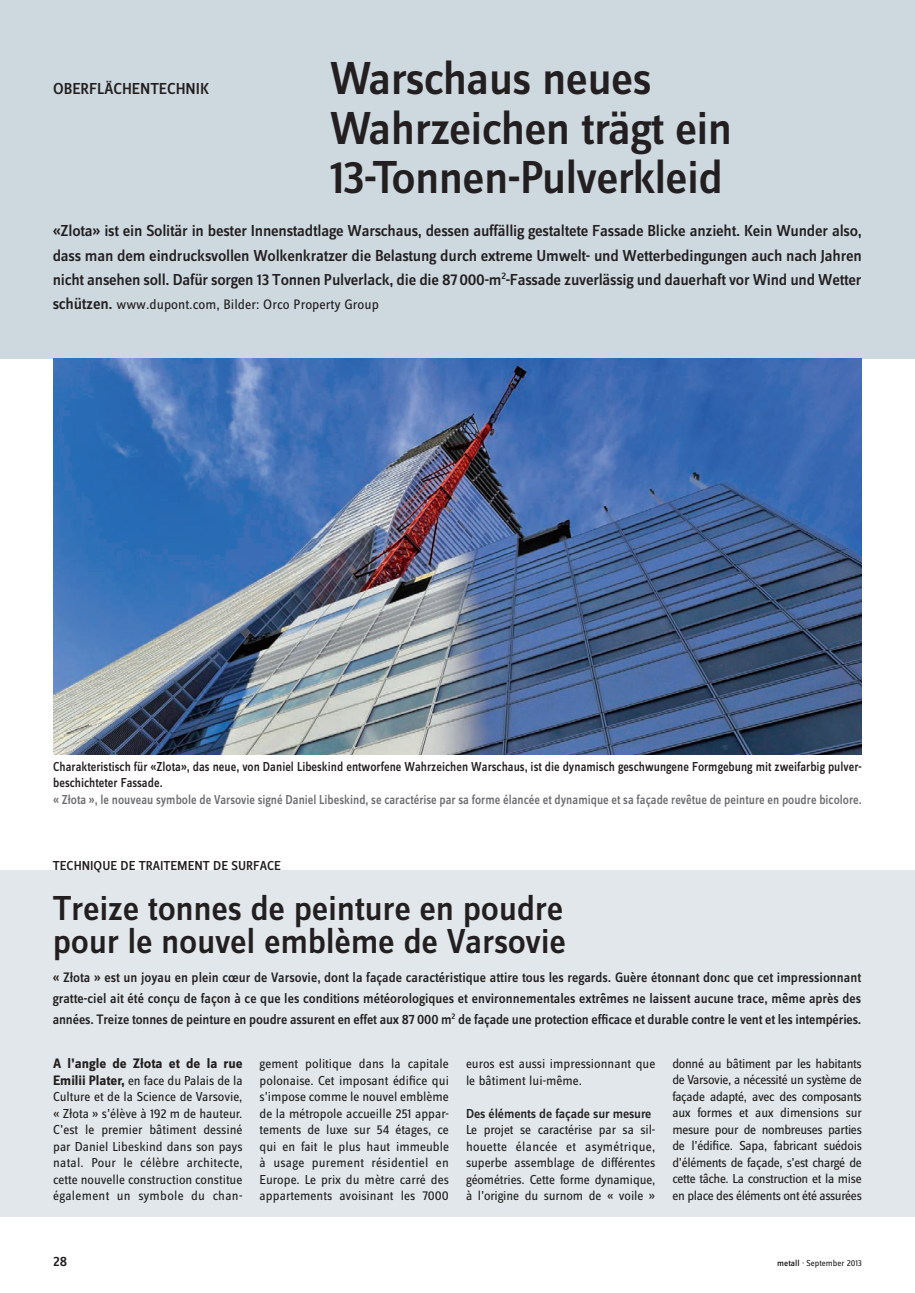
<style>
.page{position:relative;width:915px;height:1293px;background:#fff}
.page>*{position:absolute;margin:0;border:0;box-sizing:border-box;transform-origin:0 0}
.t1{font:500 48px "Zine Sans Dis";letter-spacing:-.015em;color:#231f20}
.FR_Titel_24_medium{font:500 36px "Zine Sans Dis";letter-spacing:-.01em;color:#231f20}
.DE_rubrik_11{font:500 16.5px/24px "Zine Sans Dis";letter-spacing:-.015em;color:#231f20;text-align:justify}
.FR_Lead_9_5_med{font:500 14.25px/21px "Zine Sans Dis";letter-spacing:-.01em;color:#231f20;text-align:justify;scale:.96 1}
.t2{font:14.25px "Zine Sans Dis";color:#231f20}
.FR_Grundtext_ohne_EZ{font:700 14.25px "Zine Sans Dis";color:#231f20}
.FR_Lead_9_5_med-2{font:500 14.25px "Zine Sans Dis";letter-spacing:-.01em;color:#231f20}
.FR_Grundtext_ohne_EZ-2{font:13.5px/16.5px "Zine Sans Dis";color:#231f20;text-align:justify}
.DE_Grundtext_ohne_EZ{font:500 13.5px/16.5px "Zine Sans Dis";color:#231f20;scale:.9 1}
.FR_Legende_9__medium{font:500 13.5px "Zine Sans Dis";color:#6c6d70;scale:.9 1}
.FR_rubrik_9__med{font:500 13.5px "Zine Sans Dis";color:#231f20}
.FR_Grundtext_ohne_EZ-3{font:500 13.5px "Zine Sans Dis";letter-spacing:-.01em;color:#231f20}
.t3{font:9px "Zine Sans Dis";color:#231f20}
.s1{font-weight:500;font-size:16.5px}
.s2{font-weight:700;font-size:14.25px}
.s3{font-weight:500}
</style>
<div class="page">
<div style="left:0;top:0;width:914px;height:358px;background:#cdd8df"></div>
<div style="left:0;top:870px;width:914px;height:346px;background:#e1e7ea"></div>
<img style="left:53px;top:358px;width:808px;height:396px">
<p class="DE_rubrik_11" style="left:53px;top:77px;width:157px">OBERFLÄCHENTECHNIK</p>
<p class="t1" style="left:330px;top:54px;width:323px">Warschaus neues</p>
<p class="t1" style="left:330px;top:104px;width:404px">Wahrzeichen trägt ein</p>
<p class="t1" style="left:330px;top:153px;width:394px">13-Tonnen-Pulverkleid</p>
<p class="DE_rubrik_11" style="left:53px;top:220px;width:810px">«Zlota» ist ein Solitär in bester Innenstadtlage Warschaus, dessen auffällig gestaltete Fassade Blicke anzieht. Kein Wunder also, dass man dem eindrucksvollen Wolkenkratzer die Belastung durch extreme Umwelt- und Wetterbedingungen auch nach Jahren nicht ansehen soll. Dafür sorgen 13 Tonnen Pulverlack, die die 87000-m<sup>2</sup>-Fassade zuverlässig und dauerhaft vor Wind und Wetter</p>
<p class="t2" style="left:53px;top:297px;width:327px"><span class="s1">schützen.</span> www.dupont.com, Bilder: Orco Property Group</p>
<p class="DE_Grundtext_ohne_EZ" style="left:53px;top:759px;width:899px">Charakteristisch für «Zlota», das neue, von Daniel Libeskind entworfene Wahrzeichen Warschaus, ist die dynamisch geschwungene Formgebung mit zweifarbig pulver&shy;beschichteter Fassade.</p>
<p class="FR_Legende_9__medium" style="left:53px;top:793px;width:899px">« Złota », le nouveau symbole de Varsovie signé Daniel Libeskind, se caractérise par sa forme élancée et dynamique et sa façade revêtue de peinture en poudre bicolore.</p>
<p class="FR_rubrik_9__med" style="left:53px;top:859px;width:229px">TECHNIQUE DE TRAITEMENT DE SURFACE</p>
<p class="FR_Titel_24_medium" style="left:53px;top:889px;width:512px">Treize tonnes de peinture en poudre</p>
<p class="FR_Titel_24_medium" style="left:53px;top:922px;width:514px">pour le nouvel emblème de Varsovie</p>
<p class="FR_Lead_9_5_med" style="left:53px;top:967px;width:843px">« Złota » est un joyau en plein cœur de Varsovie, dont la façade caractéristique attire tous les regards. Guère étonnant donc que cet impressionnant gratte-ciel ait été conçu de façon à ce que les conditions météorologiques et environnementales extrêmes ne laissent aucune trace, même après des années. Treize tonnes de peinture en poudre assurent en effet aux 87 000 m<sup>2</sup> de façade une protection efficace et durable contre le vent et les intempéries.</p>
<p class="FR_Grundtext_ohne_EZ" style="left:53px;top:1056px;width:191px">A l’angle de Złota et de la rue</p>
<p class="FR_Grundtext_ohne_EZ-2" style="left:53px;top:1072px;width:191px"><span class="s2">Emilii Plater,</span> en face du Palais de la Culture et de la Science de Varsovie, « Złota » s’élève à 192 m de hauteur.<br>C’est le premier bâtiment dessiné par Daniel Libeskind dans son pays natal. Pour le célèbre architecte, cette nouvelle construction constitue également un symbole du chan-</p>
<p class="FR_Grundtext_ohne_EZ-2" style="left:259px;top:1056px;width:191px">gement politique dans la capitale polonaise. Cet imposant édifice qui s’impose comme le nouvel emblème de la métropole accueille 251 appar&shy;tements de luxe sur 54 étages, ce qui en fait le plus haut immeuble à usage purement résidentiel en Europe. Le prix du mètre carré des appartements avoisinant les 7000</p>
<p class="FR_Grundtext_ohne_EZ-2" style="left:466px;top:1056px;width:191px">euros est aussi impressionnant que le bâtiment lui-même.</p>
<p class="FR_Grundtext_ohne_EZ-3" style="left:466px;top:1106px;width:187px">Des éléments de façade sur mesure</p>
<p class="FR_Grundtext_ohne_EZ-2" style="left:466px;top:1122px;width:191px">Le projet se caractérise par sa sil&shy;houette élancée et asymétrique, superbe assemblage de différentes géométries. Cette forme dynamique, à l’origine du surnom de « voile »</p>
<p class="FR_Grundtext_ohne_EZ-2" style="left:672px;top:1056px;width:191px">donné au bâtiment par les habitants de Varsovie, a nécessité un système de façade adapté, avec des composants aux formes et aux dimensions sur mesure pour de nombreuses parties de l’édifice. Sapa, fabricant suédois d’éléments de façade, s’est chargé de cette tâche. La construction et la mise en place des éléments ont été assurées</p>
<p class="FR_Lead_9_5_med-2" style="left:53px;top:1254px;width:16px">28</p>
<p class="t3" style="left:777px;top:1259px;width:86px"><span class="s3">metall</span> · September 2013</p>
</div>
